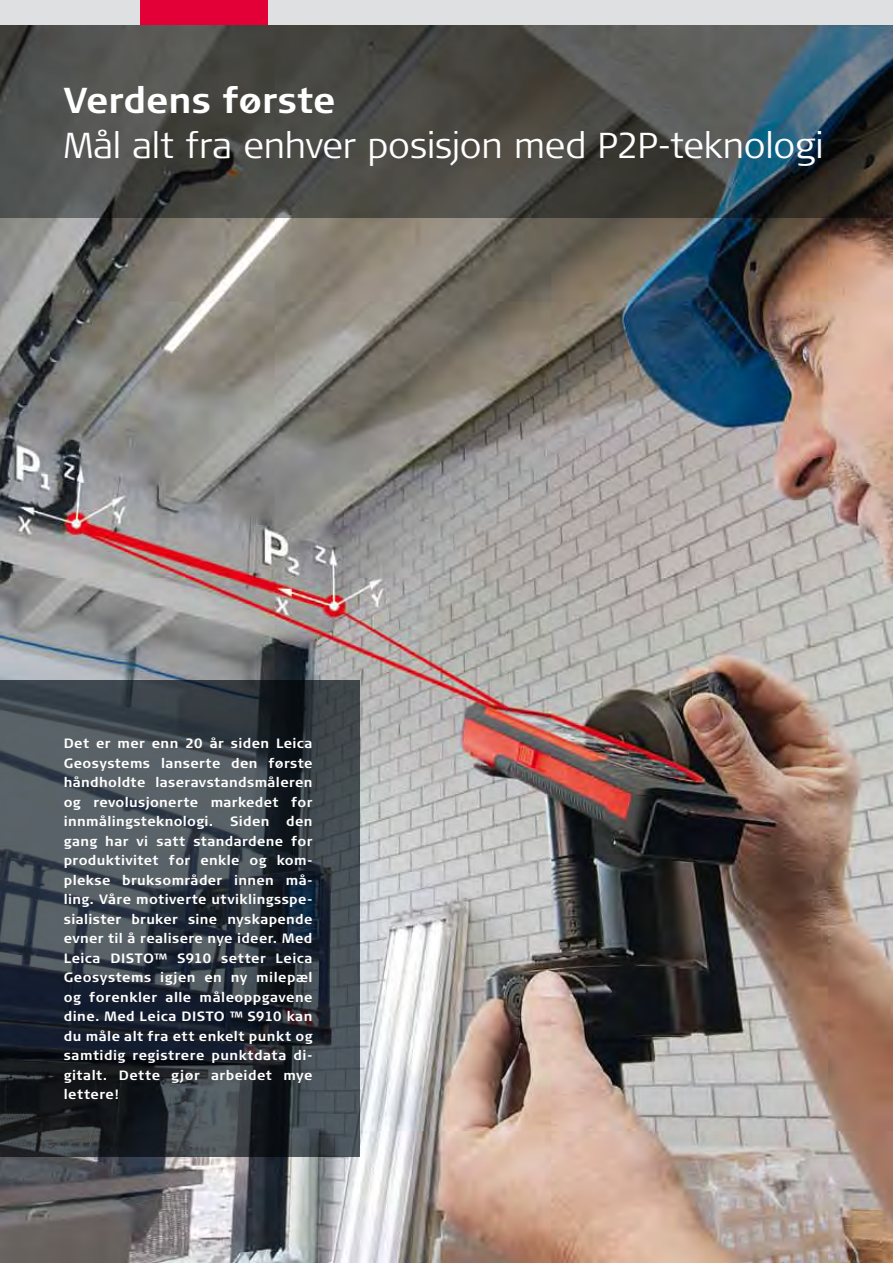
<style>
.page{position:relative;width:893px;height:1263px;background:#fff}
.page>*{position:absolute;margin:0;border:0;box-sizing:border-box;transform-origin:0 0}
.t1{font:300 36px "Signa Column";letter-spacing:-.005em;color:#fff}
.t2{font:700 36px "Signa Column";letter-spacing:-.005em;color:#fff}
.t3{font:700 13.5px/19.5px "Signa Column";letter-spacing:.035em;color:#fff;text-align:justify}
</style>
<div class="page">
<div style="left:0;top:0;width:893px;height:26px;background:#dfe0e1"></div>
<div style="left:140px;top:0;width:128px;height:26px;background:#e20036"></div>
<img style="left:0;top:218px;width:893px;height:1045px">
<svg style="left:0;top:26px;width:893px;height:192px;background:#474a48"></svg>
<svg style="left:0;top:680px;width:360px;height:477px;background:#343c44"></svg>
<h1 class="t2" style="left:64px;top:79px;width:273px">Verdens første</h1>
<h1 class="t1" style="left:64px;top:125px;width:762px">Mål alt fra enhver posisjon med P2P-teknologi</h1>
<p class="t3" style="left:64px;top:734px;width:250px">Det er mer enn 20 år siden Leica Geosystems lanserte den første håndholdte laseravstandsmåleren og revolusjonerte markedet for innmålingsteknologi. Siden den gang har vi satt standardene for produktivitet for enkle og kom&shy;plekse bruksområder innen må&shy;ling. Våre motiverte utviklingsspe&shy;sialister bruker sine nyskapende evner til å realisere nye ideer. Med Leica DISTO™ S910 setter Leica Geosystems igjen en ny milepæl og forenkler alle måleoppgavene dine. Med Leica DISTO ™ S910 kan du måle alt fra ett enkelt punkt og samtidig registrere punktdata di&shy;gitalt. Dette gjør arbeidet mye lettere!</p>
</div>
